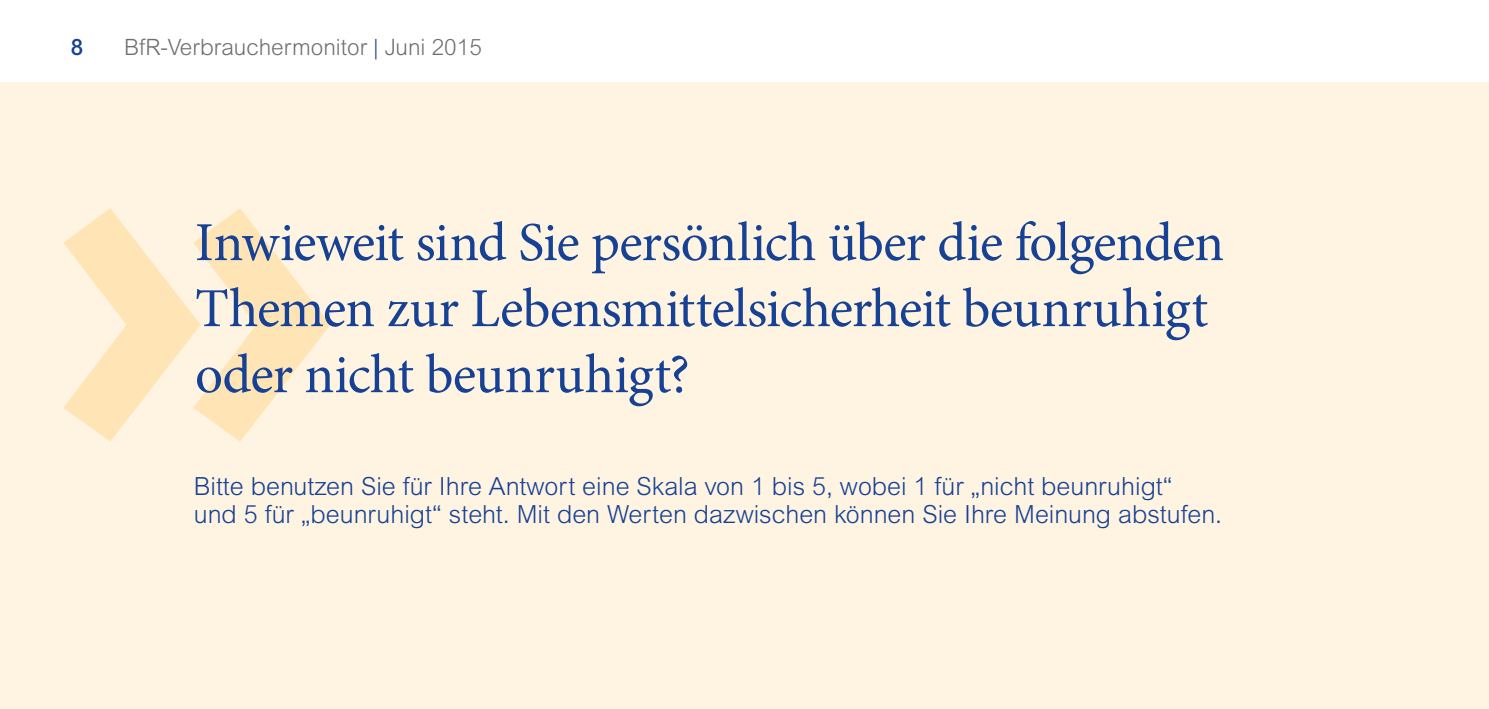
<style>
.page{position:relative;width:1489px;height:709px;background:#fff}
.page>*{position:absolute;margin:0;border:0;box-sizing:border-box;transform-origin:0 0}
.t1{font:900 375px "Meta OT";color:#ffe5b5}
.t2{font:55px/66px "Minion Pro";letter-spacing:-.02em;color:#164194}
.t3{font:300 25px/27.5px "Arial MT Pro";color:#164194}
.t4{font:300 22.5px "Arial MT Pro";color:#706f6f}
.t5{font:500 22.5px "Arial MT Pro";color:#164194}
.s1{color:#164194}
</style>
<div class="page">
<div style="left:0;top:82px;width:1488px;height:627px;background:#fff4e1"></div>
<p class="t5" style="left:71px;top:34px;width:14px">8</p>
<p class="t4" style="left:124px;top:33px;width:359px">BfR-Verbrauchermonitor <span class="s1">|</span> Juni 2015</p>
<h1 class="t1" style="left:46px;top:79px;width:302px">&gt;&gt;</h1>
<h2 class="t2" style="left:195px;top:210px;width:1030px">Inwieweit sind Sie persönlich über die folgenden<br>Themen zur Lebensmittelsicherheit beunruhigt oder nicht beunruhigt?</h2>
<p class="t3" style="left:194px;top:473px;width:1029px">Bitte benutzen Sie für Ihre Antwort eine Skala von 1 bis 5, wobei 1 für „nicht beunruhigt“<br>und 5 für „beunruhigt“ steht. Mit den Werten dazwischen können Sie Ihre Meinung abstufen.</p>
</div>
